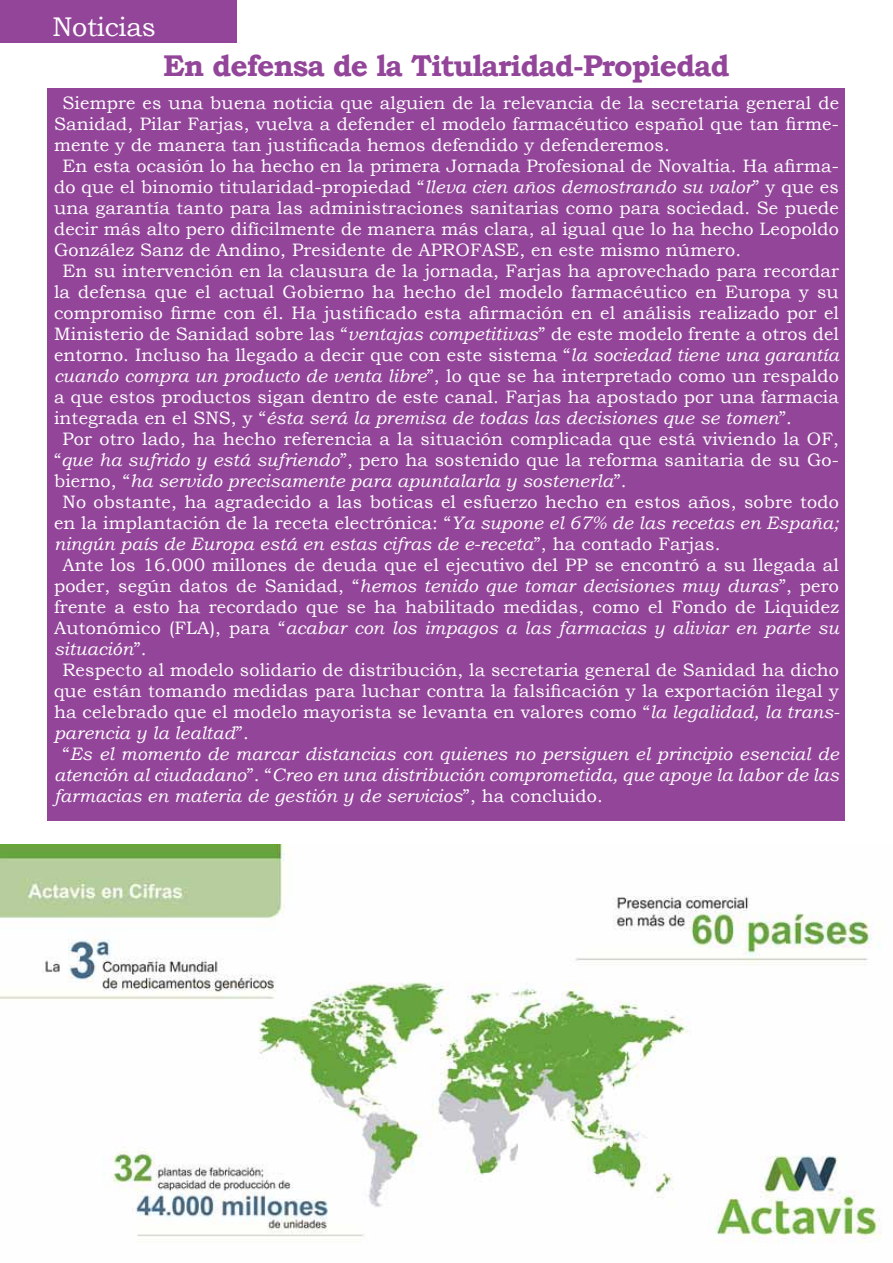
<style>
.page{position:relative;width:893px;height:1263px;background:#fff}
.page>*{position:absolute;margin:0;border:0;box-sizing:border-box;transform-origin:0 0}
.t1{font:700 30px "Bookman Old Style";letter-spacing:-.035em;color:#93459a}
.t2{font:27px "Bookman Old Style";letter-spacing:-.01em;color:#fff}
.t3{font:18px "Bookman Old Style";letter-spacing:.01em;color:#fff}
.t4{font:italic 18px "Bookman Old Style";letter-spacing:.01em;color:#fff}
.s1{font-style:italic}
.s2{font-style:normal}
</style>
<div class="page">
<div style="left:48px;top:88px;width:797px;height:733px;background:#93459a"></div>
<div style="left:0;top:0;width:237px;height:42px;background:#93459a"></div>
<img style="left:0;top:844px;width:881px;height:399px">
<h2 class="t2" style="left:52px;top:9px;width:105px">Noticias</h2>
<h1 class="t1" style="left:163px;top:44px;width:568px">En defensa de la Titularidad-Propiedad</h1>
<p class="t3" style="left:63px;top:91px;width:778px">Siempre es una buena noticia que alguien de la relevancia de la secretaria general de</p>
<p class="t3" style="left:54px;top:112px;width:786px">Sanidad, Pilar Farjas, vuelva a defender el modelo farmacéutico español que tan firme-</p>
<p class="t3" style="left:54px;top:133px;width:617px">mente y de manera tan justificada hemos defendido y defenderemos.</p>
<p class="t3" style="left:63px;top:154px;width:778px">En esta ocasión lo ha hecho en la primera Jornada Profesional de Novaltia. Ha afirma-</p>
<p class="t3" style="left:54px;top:175px;width:786px">do que el binomio titularidad-propiedad “<span class="s1">lleva cien años demostrando su valor</span>” y que es</p>
<p class="t3" style="left:54px;top:196px;width:786px">una garantía tanto para las administraciones sanitarias como para sociedad. Se puede</p>
<p class="t3" style="left:54px;top:217px;width:786px">decir más alto pero difícilmente de manera más clara, al igual que lo ha hecho Leopoldo</p>
<p class="t3" style="left:54px;top:238px;width:689px">González Sanz de Andino, Presidente de APROFASE, en este mismo número.</p>
<p class="t3" style="left:63px;top:259px;width:778px">En su intervención en la clausura de la jornada, Farjas ha aprovechado para recordar</p>
<p class="t3" style="left:54px;top:280px;width:786px">la defensa que el actual Gobierno ha hecho del modelo farmacéutico en Europa y su</p>
<p class="t3" style="left:54px;top:301px;width:786px">compromiso firme con él. Ha justificado esta afirmación en el análisis realizado por el</p>
<p class="t3" style="left:54px;top:322px;width:786px">Ministerio de Sanidad sobre las “<span class="s1">ventajas competitivas</span>” de este modelo frente a otros del</p>
<p class="t3" style="left:54px;top:343px;width:786px">entorno. Incluso ha llegado a decir que con este sistema “<span class="s1">la sociedad tiene una garantía</span></p>
<p class="t3" style="left:54px;top:364px;width:786px"><span class="s1">cuando compra un producto de venta libre</span>”, lo que se ha interpretado como un respaldo</p>
<p class="t3" style="left:54px;top:385px;width:786px">a que estos productos sigan dentro de este canal. Farjas ha apostado por una farmacia</p>
<p class="t4" style="left:54px;top:405px;width:740px"><span class="s2">integrada en el SNS, y “</span>ésta será la premisa de todas las decisiones que se tomen<span class="s2">”.</span></p>
<p class="t3" style="left:63px;top:427px;width:778px">Por otro lado, ha hecho referencia a la situación complicada que está viviendo la OF,</p>
<p class="t3" style="left:54px;top:448px;width:786px">“<span class="s1">que ha sufrido y está sufriendo</span>”, pero ha sostenido que la reforma sanitaria de su Go-</p>
<p class="t4" style="left:54px;top:468px;width:574px"><span class="s2">bierno, “</span>ha servido precisamente para apuntalarla y sostenerla<span class="s2">”.</span></p>
<p class="t3" style="left:63px;top:490px;width:778px">No obstante, ha agradecido a las boticas el esfuerzo hecho en estos años, sobre todo</p>
<p class="t3" style="left:54px;top:511px;width:786px">en la implantación de la receta electrónica: “<span class="s1">Ya supone el 67% de las recetas en España;</span></p>
<p class="t4" style="left:54px;top:531px;width:668px">ningún país de Europa está en estas cifras de e-receta<span class="s2">”, ha contado Farjas.</span></p>
<p class="t3" style="left:63px;top:553px;width:778px">Ante los 16.000 millones de deuda que el ejecutivo del PP se encontró a su llegada al</p>
<p class="t4" style="left:54px;top:573px;width:786px"><span class="s2">poder, según datos de Sanidad, “</span>hemos tenido que tomar decisiones muy duras<span class="s2">”, pero</span></p>
<p class="t3" style="left:54px;top:595px;width:786px">frente a esto ha recordado que se ha habilitado medidas, como el Fondo de Liquidez</p>
<p class="t4" style="left:54px;top:615px;width:786px"><span class="s2">Autonómico (FLA), para “</span>acabar con los impagos a las farmacias y aliviar en parte su</p>
<p class="t4" style="left:54px;top:636px;width:94px">situación<span class="s2">”.</span></p>
<p class="t3" style="left:63px;top:658px;width:778px">Respecto al modelo solidario de distribución, la secretaria general de Sanidad ha dicho</p>
<p class="t3" style="left:54px;top:679px;width:786px">que están tomando medidas para luchar contra la falsificación y la exportación ilegal y</p>
<p class="t3" style="left:54px;top:700px;width:787px">ha celebrado que el modelo mayorista se levanta en valores como “<span class="s1">la legalidad, la trans-</span></p>
<p class="t4" style="left:54px;top:720px;width:196px">parencia y la lealtad<span class="s2">”.</span></p>
<p class="t4" style="left:63px;top:741px;width:778px"><span class="s2">“</span>Es el momento de marcar distancias con quienes no persiguen el principio esencial de</p>
<p class="t4" style="left:54px;top:762px;width:786px">atención al ciudadano<span class="s2">”. “</span>Creo en una distribución comprometida, que apoye la labor de las</p>
<p class="t4" style="left:54px;top:783px;width:550px">farmacias en materia de gestión y de servicios<span class="s2">”, ha concluido.</span></p>
</div>
